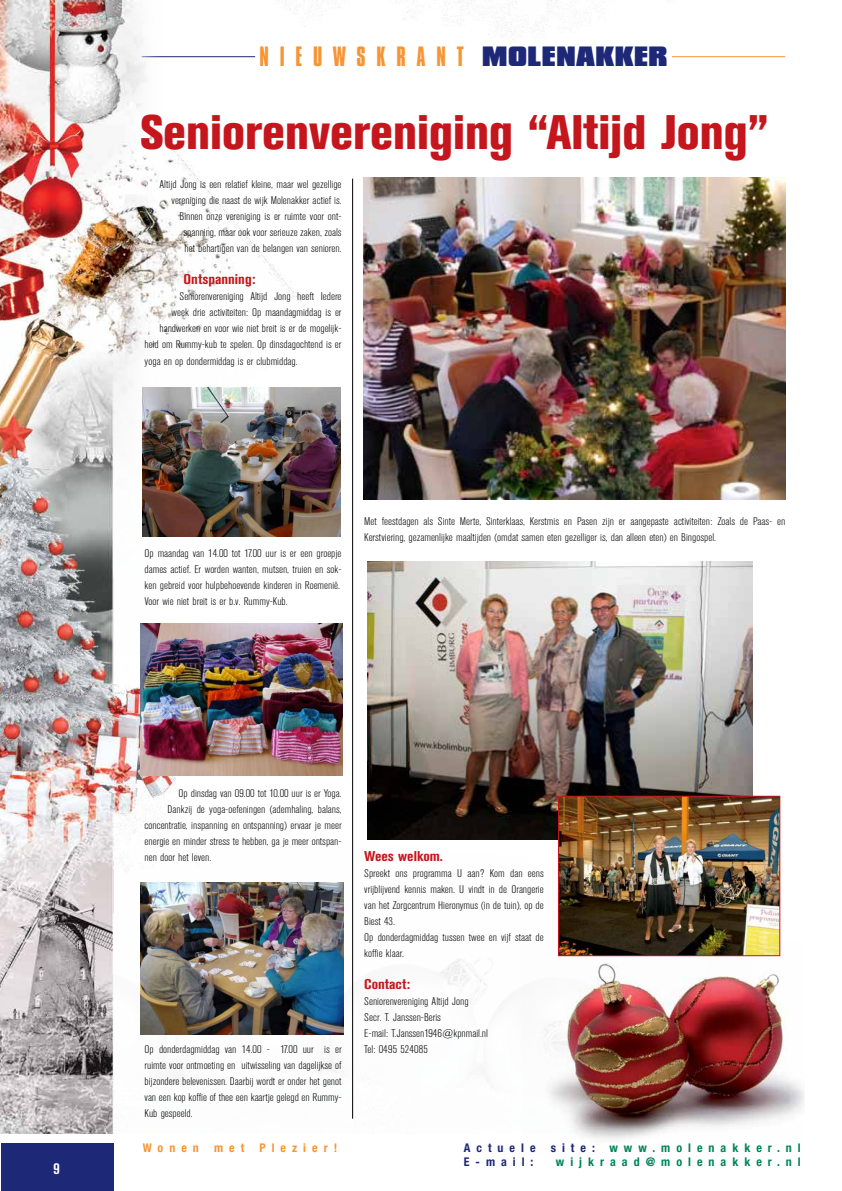
<style>
.page{position:relative;width:842px;height:1191px;background:#fff}
.page>*{position:absolute;margin:0;border:0;box-sizing:border-box;transform-origin:0 0}
.t1{font:800 condensed 48px "Akzidenz Grotesk BE";color:#c4161c}
.t2{font:24px "Compacta BT";letter-spacing:.45em;color:#f79433}
.t3{font:700 condensed 16px "Akzidenz Grotesk BE";color:#fff}
.t4{font:700 condensed 14px "Akzidenz Grotesk BE";color:#c4161c;scale:1.15 1}
.t5{font:700 condensed 12px "Helvetica Neue";letter-spacing:.5em;color:#008457}
.t6{font:700 condensed 12px "Helvetica Neue";letter-spacing:.5em;color:#f79433}
.t7{font:700 condensed 12px "Helvetica Neue";letter-spacing:.5em;color:#1d2877}
.t8{font:300 condensed 11px/16px "Akzidenz Grotesk BE";color:#000;scale:1.15 1}
.s1{font-weight:900;color:#1d2877}
.s2{color:#1d2877}
</style>
<div class="page">
<hr style="left:672px;top:56px;width:113px;height:1px;background:#f79433">
<img style="left:0;top:0;width:777px;height:1133px">
<div style="left:1px;top:1143px;width:112px;height:48px;background:#1d2877"></div>
<img style="left:142px;top:388px;width:199px;height:149px">
<img style="left:141px;top:624px;width:201px;height:151px">
<img style="left:140px;top:882px;width:203px;height:152px">
<img style="left:363px;top:177px;width:422px;height:322px">
<img style="left:367px;top:561px;width:385px;height:278px">
<hr style="left:352px;top:179px;width:1px;height:939px;background:#000">
<img style="left:560px;top:797px;width:218px;height:146px">
<div style="left:558px;top:795px;width:222px;height:161px;border:1px solid #c4161c"></div>
<img style="left:521px;top:943px;width:283px;height:196px">
<h3 class="t3" style="left:53px;top:1159px;width:8px">9</h3>
<h2 class="t2" style="left:259px;top:42px;width:410px">NIEUWSKRANT <span class="s1">MOLENAKKER</span></h2>
<h1 class="t1" style="left:140px;top:105px;width:630px">Seniorenvereniging “Altijd Jong”</h1>
<p class="t8" style="left:160px;top:177px;width:160px;text-align:right">Altijd Jong is een relatief kleine, maar wel gezellige vereniging die naast de wijk Molenakker actief is.<br>Binnen onze vereniging is er ruimte voor ont&shy;spanning, maar ook voor serieuze zaken, zoals<br>het behartigen van de belangen van senioren.</p>
<p class="t4" style="left:184px;top:271px;width:64px">Ontspanning:</p>
<p class="t8" style="left:180px;top:289px;width:142px">Seniorenvereniging Altijd Jong heeft Iedere</p>
<p class="t8" style="left:172px;top:305px;width:149px">week drie activiteiten: Op maandagmiddag is er</p>
<p class="t8" style="left:160px;top:321px;width:160px">handwerken en voor wie niet breit is er de mogelijk-</p>
<p class="t8" style="left:145px;top:337px;width:173px">heid om Rummy-kub te spelen. Op dinsdagochtend is er</p>
<p class="t8" style="left:145px;top:353px;width:135px">yoga en op dondermiddag is er clubmiddag.</p>
<p class="t8" style="left:145px;top:545px;width:173px">Op maandag van 14.00 tot 17.00 uur is er een groepje dames actief. Er worden wanten, mutsen, truien en sok&shy;ken gebreid voor hulpbehoevende kinderen in Roemenië.<br>Voor wie niet breit is er b.v. Rummy-Kub.</p>
<p class="t8" style="left:364px;top:513px;width:368px">Met feestdagen als Sinte Merte, Sinterklaas, Kerstmis en Pasen zijn er aangepaste activiteiten: Zoals de Paas- en<br>Kerstviering, gezamenlijke maaltijden (omdat samen eten gezelliger is, dan alleen eten) en Bingospel.</p>
<p class="t8" style="left:179px;top:785px;width:143px">Op dinsdag van 09.00 tot 10.00 uur is er Yoga.</p>
<p class="t8" style="left:168px;top:801px;width:153px">Dankzij de yoga-oefeningen (ademhaling, balans,</p>
<p class="t8" style="left:145px;top:817px;width:173px">concentratie, inspanning en ontspanning) ervaar je meer</p>
<p class="t8" style="left:145px;top:833px;width:173px">energie en minder stress te hebben, ga je meer ontspan-</p>
<p class="t8" style="left:145px;top:849px;width:59px">nen door het leven.</p>
<p class="t8" style="left:145px;top:1041px;width:173px;text-align:justify">Op donderdagmiddag van 14.00 - 17.00 uur is er ruimte voor ontmoeting en uitwisseling van dagelijkse of bijzondere belevenissen. Daarbij wordt er onder het genot van een kop koffie of thee een kaartje gelegd en Rummy-Kub gespeeld.</p>
<p class="t4" style="left:364px;top:847px;width:70px">Wees welkom.</p>
<p class="t8" style="left:364px;top:865px;width:158px">Spreekt ons programma U aan? Kom dan eens vrijblijvend kennis maken. U vindt in de Orangerie van het Zorgcentrum Hieronymus (in de tuin), op de Biest 43.<br>Op donderdagmiddag tussen twee en vijf staat de koffie klaar.</p>
<p class="t4" style="left:364px;top:975px;width:41px">Contact:</p>
<p class="t8" style="left:364px;top:993px;width:109px">Seniorenvereniging Altijd Jong<br>Secr. T. Janssen-Beris<br>E-mail: T.Janssen1946@kpnmail.nl<br>Tel: 0495 524085</p>
<p class="t6" style="left:143px;top:1140px;width:58px">Wonen</p>
<p class="t6" style="left:214px;top:1140px;width:32px">met</p>
<p class="t6" style="left:259px;top:1140px;width:79px">Plezier!</p>
<p class="t7" style="left:464px;top:1140px;width:73px">Actuele</p>
<p class="t5" style="left:551px;top:1140px;width:252px"><span class="s2">site:</span> www.molenakker.nl</p>
<p class="t7" style="left:464px;top:1154px;width:71px">E-mail:</p>
<p class="t5" style="left:556px;top:1154px;width:246px">wijkraad@molenakker.nl</p>
</div>
